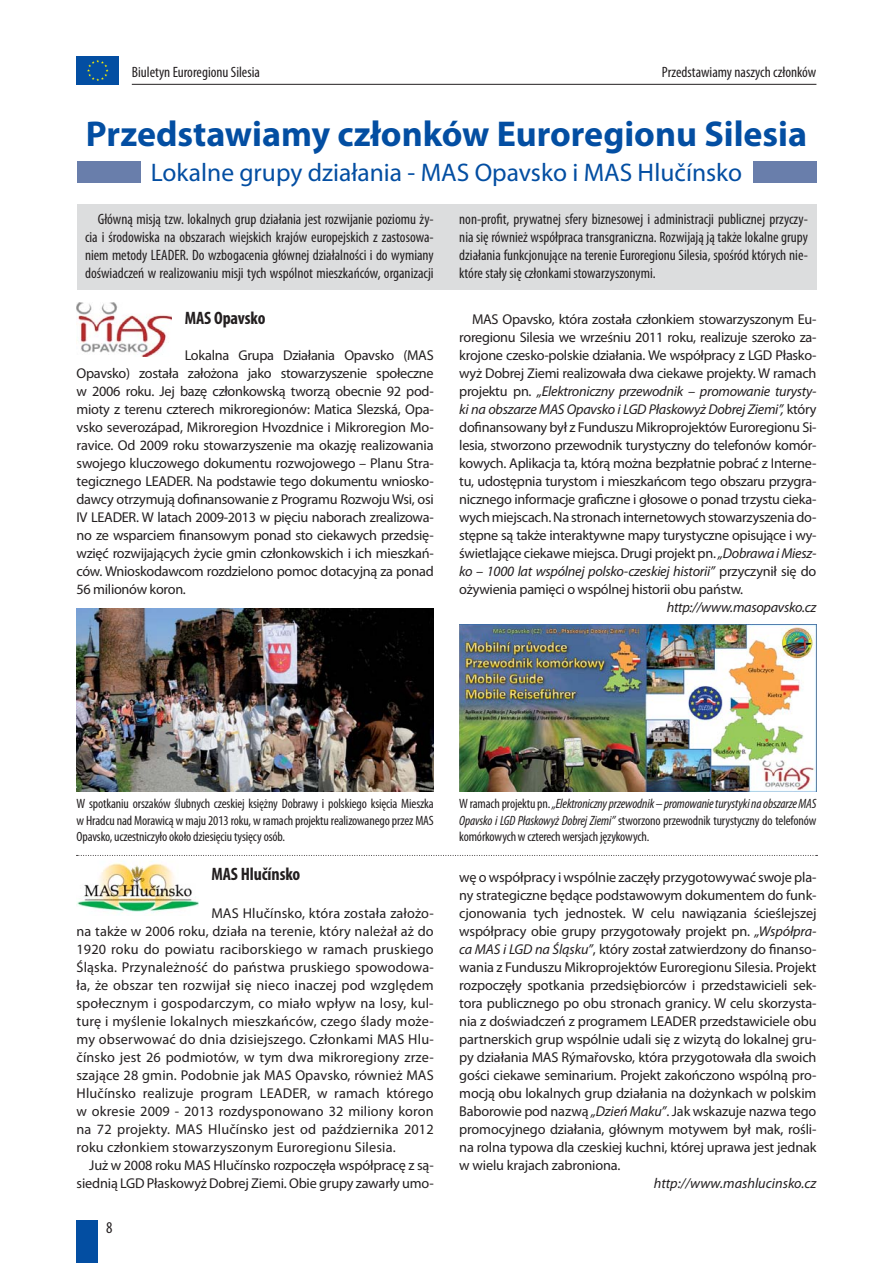
<style>
.page{position:relative;width:893px;height:1263px;background:#fff}
.page>*{position:absolute;margin:0;border:0;box-sizing:border-box;transform-origin:0 0}
.t1{font:700 36px "Myriad Pro";color:#034ea2}
.t2{font:25.5px "Myriad Pro";color:#034ea2}
.t3{font:700 condensed 18px "Myriad Pro";letter-spacing:-.005em;color:#231f20}
.t4{font:condensed 16.5px "Myriad Pro";color:#231f20}
.t5{font:condensed 15px/18px "Myriad Pro";color:#231f20;text-align:justify}
.t6{font:14.25px/18px "Myriad Pro";letter-spacing:-.01em;color:#231f20;text-align:justify}
.t7{font:italic 14.25px "Myriad Pro";letter-spacing:-.005em;color:#231f20}
.t8{font:condensed 13.5px/16.2px "Myriad Pro";letter-spacing:-.01em;color:#231f20;text-align:justify}
.s1{font-style:italic}
</style>
<div class="page">
<div style="left:77px;top:56px;width:42px;height:29px;background:#034ea2"></div>
<svg style="left:87px;top:60px;width:22px;height:21px"></svg>
<hr style="left:132px;top:84px;width:684px;height:1px;background:#231f20">
<div style="left:77px;top:1220px;width:21px;height:43px;background:#034ea2"></div>
<div style="left:77px;top:162px;width:64px;height:21px;background:#697eab"></div>
<div style="left:753px;top:162px;width:63px;height:21px;background:#697eab"></div>
<img style="left:77px;top:861px;width:122px;height:51px">
<img style="left:77px;top:303px;width:95px;height:53px">
<div style="left:77px;top:204px;width:739px;height:85px;background:#dcddde"></div>
<img style="left:459px;top:624px;width:357px;height:167px">
<img style="left:77px;top:609px;width:357px;height:182px">
<svg style="left:77px;top:855px;width:740px;height:1px"></svg>
<p class="t5" style="left:132px;top:64px;width:130px">Biuletyn Euroregionu Silesia</p>
<p class="t5" style="left:662px;top:64px;width:156px">Przedstawiamy naszych członków</p>
<h1 class="t1" style="left:86px;top:121px;width:723px">Przedstawiamy członków Euroregionu Silesia</h1>
<h2 class="t2" style="left:151px;top:163px;width:593px">Lokalne grupy działania - MAS Opavsko i MAS Hlučínsko</h2>
<p class="t5" style="left:85px;top:211px;width:350px;text-indent:13px">Główną misją tzw. lokalnych grup działania jest rozwijanie poziomu ży&shy;cia i środowiska na obszarach wiejskich krajów europejskich z zastosowa&shy;niem metody LEADER. Do wzbogacenia głównej działalności i do wymiany doświadczeń w realizowaniu misji tych wspólnot mieszkańców, organizacji</p>
<p class="t5" style="left:459px;top:211px;width:350px">non-profit, prywatnej sfery biznesowej i administracji publicznej przyczy&shy;nia się również współpraca transgraniczna. Rozwijają ją także lokalne grupy działania funkcjonujące na terenie Euroregionu Silesia, spośród których nie&shy;które stały się członkami stowarzyszonymi.</p>
<p class="t3" style="left:185px;top:311px;width:82px">MAS Opavsko</p>
<p class="t6" style="left:77px;top:348px;width:359px;text-indent:108px">Lokalna Grupa Działania Opavsko (MAS Opavsko) została założona jako stowarzyszenie społeczne w 2006 roku. Jej bazę członkowską tworzą obecnie 92 pod&shy;mioty z terenu czterech mikroregionów: Matica Slezská, Opa&shy;vsko severozápad, Mikroregion Hvozdnice i Mikroregion Mo&shy;ravice. Od 2009 roku stowarzyszenie ma okazję realizowania swojego kluczowego dokumentu rozwojowego – Planu Stra&shy;tegicznego LEADER. Na podstawie tego dokumentu wniosko&shy;dawcy otrzymują dofinansowanie z Programu Rozwoju Wsi, osi IV LEADER. W latach 2009-2013 w pięciu naborach zrealizowa&shy;no ze wsparciem finansowym ponad sto ciekawych przedsię&shy;wzięć rozwijających życie gmin członkowskich i ich mieszkań&shy;ców. Wnioskodawcom rozdzielono pomoc dotacyjną za ponad 56 milionów koron.</p>
<p class="t6" style="left:459px;top:312px;width:359px;text-indent:13px">MAS Opavsko, która została członkiem stowarzyszonym Eu&shy;roregionu Silesia we wrześniu 2011 roku, realizuje szeroko za&shy;krojone czesko-polskie działania. We współpracy z LGD Płasko&shy;wyż Dobrej Ziemi realizowała dwa ciekawe projekty. W ramach projektu pn. <span class="s1">„Elektroniczny przewodnik – promowanie turysty&shy;ki na obszarze MAS Opavsko i LGD Płaskowyż Dobrej Ziemi”,</span> który dofinansowany był z Funduszu Mikroprojektów Euroregionu Si&shy;lesia, stworzono przewodnik turystyczny do telefonów komór&shy;kowych. Aplikacja ta, którą można bezpłatnie pobrać z Interne&shy;tu, udostępnia turystom i mieszkańcom tego obszaru przygra&shy;nicznego informacje graficzne i głosowe o ponad trzystu cieka&shy;wych miejscach. Na stronach internetowych stowarzyszenia do&shy;stępne są także interaktywne mapy turystyczne opisujące i wy&shy;świetlające ciekawe miejsca. Drugi projekt pn. <span class="s1">„Dobrawa i Miesz&shy;ko – 1000 lat wspólnej polsko-czeskiej historii”</span> przyczynił się do ożywienia pamięci o wspólnej historii obu państw.</p>
<p class="t7" style="left:667px;top:602px;width:151px">http://www.masopavsko.cz</p>
<p class="t8" style="left:77px;top:797px;width:359px">W spotkaniu orszaków ślubnych czeskiej księżny Dobrawy i polskiego księcia Mieszka w Hradcu nad Morawicą w maju 2013 roku, w ramach projektu realizowanego przez MAS Opavsko, uczestniczyło około dziesięciu tysięcy osób.</p>
<p class="t3" style="left:211px;top:868px;width:90px">MAS Hlučínsko</p>
<p class="t6" style="left:77px;top:906px;width:359px;text-indent:135px">MAS Hlučínsko, która została założo&shy;na także w 2006 roku, działa na terenie, który należał aż do 1920 roku do powiatu raciborskiego w ramach pruskiego Śląska. Przynależność do państwa pruskiego spowodowa&shy;ła, że obszar ten rozwijał się nieco inaczej pod względem społecznym i gospodarczym, co miało wpływ na losy, kul&shy;turę i myślenie lokalnych mieszkańców, czego ślady może&shy;my obserwować do dnia dzisiejszego. Członkami MAS Hlu&shy;čínsko jest 26 podmiotów, w tym dwa mikroregiony zrze&shy;szające 28 gmin. Podobnie jak MAS Opavsko, również MAS Hlučínsko realizuje program LEADER, w ramach którego w okresie 2009 - 2013 rozdysponowano 32 miliony koron na 72 projekty. MAS Hlučínsko jest od października 2012 roku członkiem stowarzyszonym Euroregionu Silesia.</p>
<p class="t6" style="left:77px;top:1158px;width:359px;text-align:right">Już w 2008 roku MAS Hlučínsko rozpoczęła współpracę z są&shy;siednią LGD Płaskowyż Dobrej Ziemi. Obie grupy zawarły umo-</p>
<p class="t4" style="left:106px;top:1221px;width:8px">8</p>
<p class="t8" style="left:459px;top:797px;width:359px">W ramach projektu pn. <span class="s1">„Elektroniczny przewodnik – promowanie turystyki na obszarze MAS Opavsko i LGD Płaskowyż Dobrej Ziemi”</span> stworzono przewodnik turystyczny do telefonów komórkowych w czterech wersjach językowych.</p>
<p class="t6" style="left:459px;top:870px;width:359px">wę o współpracy i wspólnie zaczęły przygotowywać swoje pla&shy;ny strategiczne będące podstawowym dokumentem do funk&shy;cjonowania tych jednostek. W celu nawiązania ścieślejszej współpracy obie grupy przygotowały projekt pn. <span class="s1">„Współpra&shy;ca MAS i LGD na Śląsku”</span>, który został zatwierdzony do finanso&shy;wania z Funduszu Mikroprojektów Euroregionu Silesia. Projekt rozpoczęły spotkania przedsiębiorców i przedstawicieli sek&shy;tora publicznego po obu stronach granicy. W celu skorzysta&shy;nia z doświadczeń z programem LEADER przedstawiciele obu partnerskich grup wspólnie udali się z wizytą do lokalnej gru&shy;py działania MAS Rýmařovsko, która przygotowała dla swoich gości ciekawe seminarium. Projekt zakończono wspólną pro&shy;mocją obu lokalnych grup działania na dożynkach w polskim Baborowie pod nazwą <span class="s1">„Dzień Maku”</span>. Jak wskazuje nazwa tego promocyjnego działania, głównym motywem był mak, rośli&shy;na rolna typowa dla czeskiej kuchni, której uprawa jest jednak w wielu krajach zabroniona.</p>
<p class="t7" style="left:654px;top:1178px;width:164px">http://www.mashlucinsko.cz</p>
</div>
